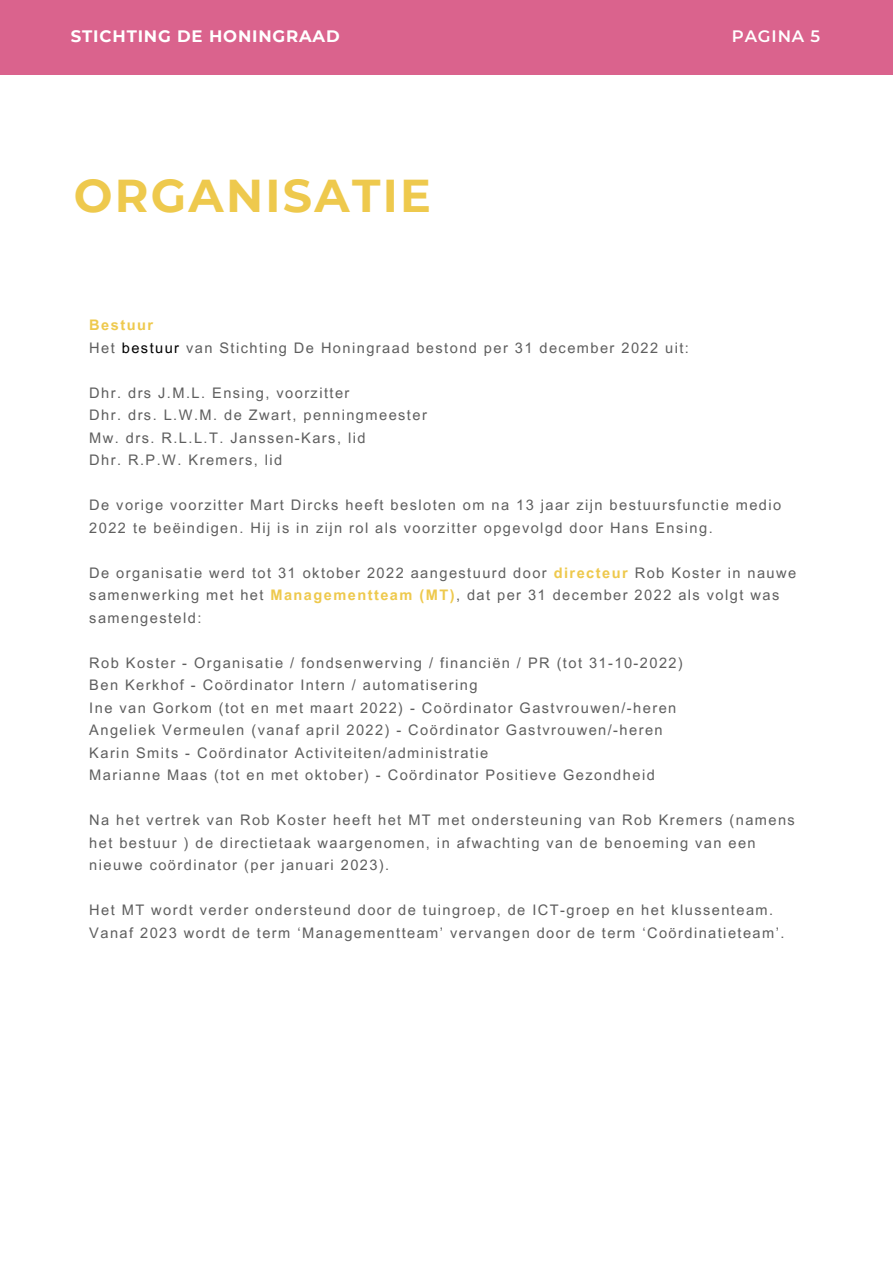
<style>
.page{position:relative;width:893px;height:1264px;background:#fff}
.page>*{position:absolute;margin:0;border:0;box-sizing:border-box;transform-origin:0 0}
.t1{font:700 45.9px "Montserrat";letter-spacing:.05em;color:#eec94d}
.t2{font:700 16.5px "Montserrat";letter-spacing:.05em;color:#fff}
.t3{font:600 16.5px "Montserrat";letter-spacing:.05em;color:#fff}
.t4{font:14.55px/22.5px "Arial MT Pro";letter-spacing:.1em;color:#5e5e5e}
.t5{font:700 14.55px "Arial MT Pro";letter-spacing:.1em;color:#eec94d}
.s1{color:#000}
.s2{font-weight:700;color:#eec94d}
</style>
<div class="page">
<div style="left:0;top:0;width:892px;height:74px;background:#da638d"></div>
<p class="t2" style="left:71px;top:26px;width:270px">STICHTING DE HONINGRAAD</p>
<p class="t3" style="left:732px;top:26px;width:90px">PAGINA 5</p>
<p class="t1" style="left:74px;top:168px;width:359px">ORGANISATIE</p>
<p class="t5" style="left:89px;top:320px;width:65px">Bestuur</p>
<p class="t4" style="left:89px;top:338px;width:601px">Het <span class="s1">bestuur</span> van Stichting De Honingraad bestond per 31 december 2022 uit:</p>
<p class="t4" style="left:89px;top:383px;width:262px">Dhr. drs J.M.L. Ensing, voorzitter</p>
<p class="t4" style="left:89px;top:406px;width:339px">Dhr. drs. L.W.M. de Zwart, penningmeester</p>
<p class="t4" style="left:89px;top:428px;width:278px">Mw. drs. R.L.L.T. Janssen-Kars, lid</p>
<p class="t4" style="left:89px;top:451px;width:194px">Dhr. R.P.W. Kremers, lid</p>
<p class="t4" style="left:89px;top:496px;width:693px">De vorige voorzitter Mart Dircks heeft besloten om na 13 jaar zijn bestuursfunctie medio<br>2022 te beëindigen. Hij is in zijn rol als voorzitter opgevolgd door Hans Ensing.</p>
<p class="t4" style="left:89px;top:563px;width:708px">De organisatie werd tot 31 oktober 2022 aangestuurd door <span class="s2">directeur</span> Rob Koster in nauwe samenwerking met het <span class="s2">Managementteam (MT)</span>, dat per 31 december 2022 als volgt was samengesteld:</p>
<p class="t4" style="left:89px;top:653px;width:595px">Rob Koster - Organisatie / fondsenwerving / financiën / PR (tot 31-10-2022)</p>
<p class="t4" style="left:89px;top:675px;width:389px">Ben Kerkhof - Coördinator Intern / automatisering</p>
<p class="t4" style="left:89px;top:698px;width:588px">Ine van Gorkom (tot en met maart 2022) - Coördinator Gastvrouwen/-heren</p>
<p class="t4" style="left:89px;top:720px;width:575px">Angeliek Vermeulen (vanaf april 2022) - Coördinator Gastvrouwen/-heren</p>
<p class="t4" style="left:89px;top:743px;width:400px">Karin Smits - Coördinator Activiteiten/administratie</p>
<p class="t4" style="left:89px;top:765px;width:567px">Marianne Maas (tot en met oktober) - Coördinator Positieve Gezondheid</p>
<p class="t4" style="left:89px;top:810px;width:707px">Na het vertrek van Rob Koster heeft het MT met ondersteuning van Rob Kremers (namens het bestuur ) de directietaak waargenomen, in afwachting van de benoeming van een nieuwe coördinator (per januari 2023).</p>
<p class="t4" style="left:89px;top:900px;width:685px">Het MT wordt verder ondersteund door de tuingroep, de ICT-groep en het klussenteam.</p>
<p class="t4" style="left:89px;top:923px;width:696px">Vanaf 2023 wordt de term ‘Managementteam’ vervangen door de term ‘Coördinatieteam’.</p>
</div>
